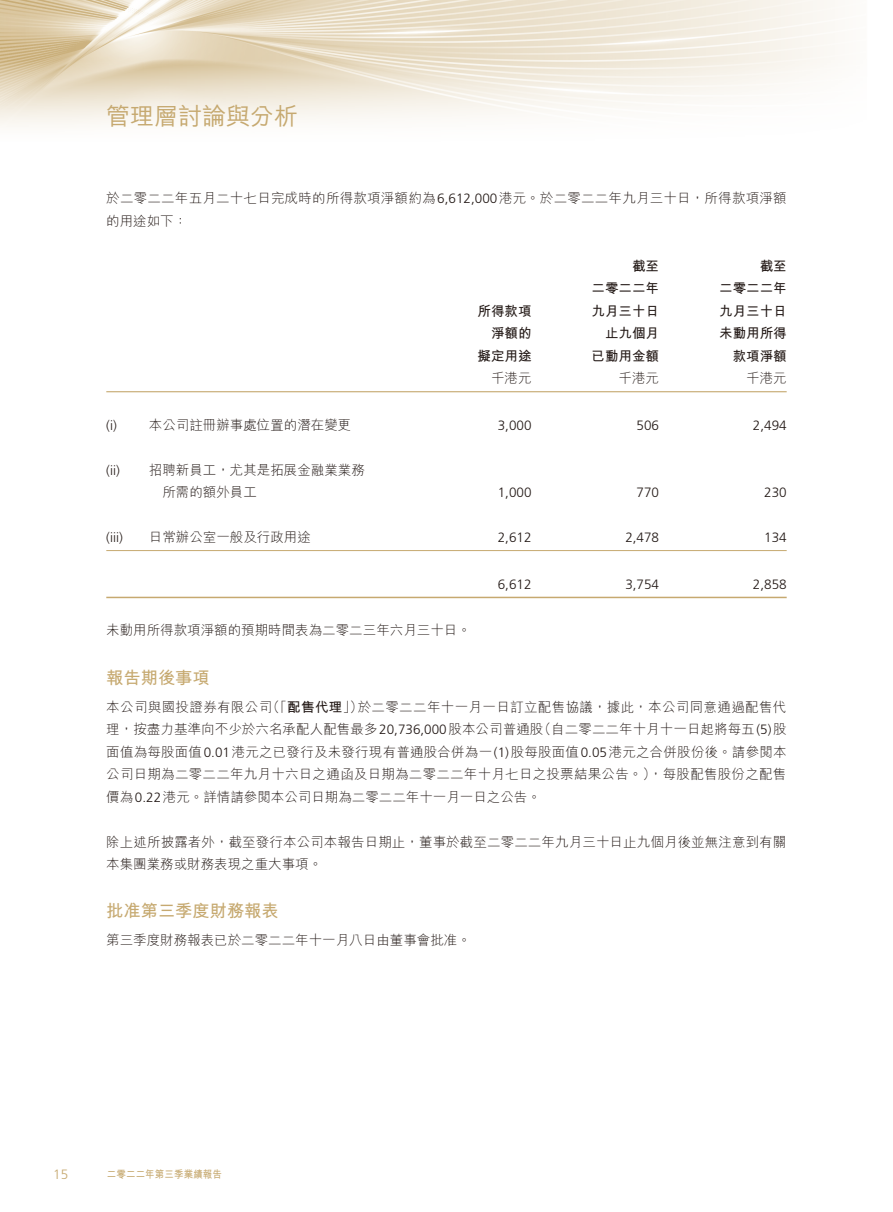
<style>
.page{position:relative;width:893px;height:1212px;background:#fff}
.page>*{position:absolute;margin:0;border:0;box-sizing:border-box;transform-origin:0 0}
.t1{font:500 24px "M Hei HK";color:#c6a970}
.t2{font:700 17.25px "M Hei HK";color:#c6a970}
.t3{font:300 13.5px/22.5px "M Hei HK";letter-spacing:.01em;color:#231916}
.t4{font:300 13.5px "Frutiger LT Std";color:#231916}
.t5{font:700 13.5px "M Hei HK";color:#231916}
.t6{font:300 13.5px "Frutiger LT Std";color:#c6a970}
.t7{font:700 10.5px "M Hei HK";letter-spacing:.015em;color:#c6a970;scale:.9 1}
.s1{font-family:"Frutiger LT Std"}
.s2{font-weight:700}
</style>
<div class="page">
<img style="left:0;top:0;width:835px;height:127px">
<hr style="left:106px;top:391px;width:681px;height:1px;background:#c6a970">
<hr style="left:106px;top:550px;width:681px;height:1px;background:#c6a970">
<hr style="left:106px;top:597px;width:681px;height:1px;background:#c6a970">
<h1 class="t1" style="left:106px;top:99px;width:193px">管理層討論與分析</h1>
<p class="t3" style="left:106px;top:187px;width:682px">於二零二二年五月二十七日完成時的所得款項淨額約為<span class="s1">6,612,000</span>港元。於二零二二年九月三十日，所得款項淨額的用途如下：</p>
<p class="t5" style="left:760px;top:256px;width:28px">截至</p>
<p class="t5" style="left:632px;top:256px;width:28px">截至</p>
<p class="t5" style="left:592px;top:279px;width:69px">二零二二年</p>
<p class="t5" style="left:719px;top:279px;width:69px">二零二二年</p>
<p class="t5" style="left:477px;top:301px;width:55px">所得款項</p>
<p class="t5" style="left:592px;top:301px;width:69px">九月三十日</p>
<p class="t5" style="left:719px;top:301px;width:69px">九月三十日</p>
<p class="t5" style="left:491px;top:324px;width:42px">淨額的</p>
<p class="t5" style="left:605px;top:324px;width:55px">止九個月</p>
<p class="t5" style="left:719px;top:324px;width:69px">未動用所得</p>
<p class="t5" style="left:477px;top:346px;width:55px">擬定用途</p>
<p class="t5" style="left:592px;top:346px;width:69px">已動用金額</p>
<p class="t5" style="left:733px;top:346px;width:55px">款項淨額</p>
<p class="t3" style="left:491px;top:367px;width:42px">千港元</p>
<p class="t3" style="left:619px;top:367px;width:42px">千港元</p>
<p class="t3" style="left:746px;top:367px;width:42px">千港元</p>
<p class="t4" style="left:106px;top:418px;width:12px">) i(</p>
<p class="t3" style="left:149px;top:414px;width:204px">本公司註冊辦事處位置的潛在變更</p>
<p class="t4" style="left:498px;top:418px;width:35px">3,000</p>
<p class="t4" style="left:637px;top:418px;width:24px">506</p>
<p class="t4" style="left:753px;top:418px;width:35px">2,494</p>
<p class="t4" style="left:106px;top:463px;width:15px">i i( )</p>
<p class="t3" style="left:149px;top:459px;width:217px">招聘新員工，尤其是拓展金融業業務</p>
<p class="t3" style="left:162px;top:481px;width:96px">所需的額外員工</p>
<p class="t4" style="left:498px;top:485px;width:35px">1,000</p>
<p class="t4" style="left:637px;top:485px;width:24px">770</p>
<p class="t4" style="left:764px;top:485px;width:24px">230</p>
<p class="t4" style="left:106px;top:530px;width:18px">(iii)</p>
<p class="t3" style="left:149px;top:526px;width:163px">日常辦公室一般及行政用途</p>
<p class="t4" style="left:498px;top:530px;width:35px">2,612</p>
<p class="t4" style="left:625px;top:530px;width:35px">2,478</p>
<p class="t4" style="left:764px;top:530px;width:24px">134</p>
<p class="t4" style="left:498px;top:577px;width:35px">6,612</p>
<p class="t4" style="left:625px;top:577px;width:35px">3,754</p>
<p class="t4" style="left:753px;top:577px;width:35px">2,858</p>
<p class="t3" style="left:106px;top:619px;width:366px">未動用所得款項淨額的預期時間表為二零二三年六月三十日。</p>
<p class="t2" style="left:106px;top:665px;width:105px">報告期後事項</p>
<p class="t3" style="left:358px;top:695px;width:430px">於二零二二年十一月一日訂立配售協議，據此，本公司同意通過配售代</p>
<p class="t3" style="left:267px;top:695px;width:98px">（「<span class="s2">配售代理</span>」）</p>
<p class="t3" style="left:106px;top:695px;width:168px">本公司與國投證券有限公司</p>
<p class="t3" style="left:538px;top:718px;width:250px">（自二零二二年十月十一日起將每五 股<span class="s1">)5(</span></p>
<p class="t3" style="left:106px;top:718px;width:439px">理，按盡力基準向不少於六名承配人配售最多<span class="s1">20,736,000</span>股本公司普通股</p>
<p class="t3" style="left:106px;top:740px;width:682px">面值為每股面值<span class="s1">0.01</span>港元之已發行及未發行現有普通股合併為一 <span class="s1">)1(</span> 股每股面值<span class="s1">0.05</span>港元之合併股份後。請參閱本</p>
<p class="t3" style="left:649px;top:763px;width:139px">，每股配售股份之配售</p>
<p class="t3" style="left:106px;top:763px;width:551px">公司日期為二零二二年九月十六日之通函及日期為二零二二年十月七日之投票結果公告。）價為<span class="s1">0.22</span>港元。詳情請參閱本公司日期為二零二二年十一月一日之公告。</p>
<p class="t3" style="left:106px;top:830px;width:682px">除上述所披露者外，截至發行本公司本報告日期止，董事於截至二零二二年九月三十日止九個月後並無注意到有關本集團業務或財務表現之重大事項。</p>
<p class="t2" style="left:106px;top:898px;width:174px">批准第三季度財務報表</p>
<p class="t3" style="left:106px;top:929px;width:366px">第三季度財務報表已於二零二二年十一月八日由董事會批准。</p>
<p class="t6" style="left:53px;top:1167px;width:17px">15</p>
<p class="t7" style="left:107px;top:1167px;width:129px">二零二二年第三季業績報告</p>
</div>
